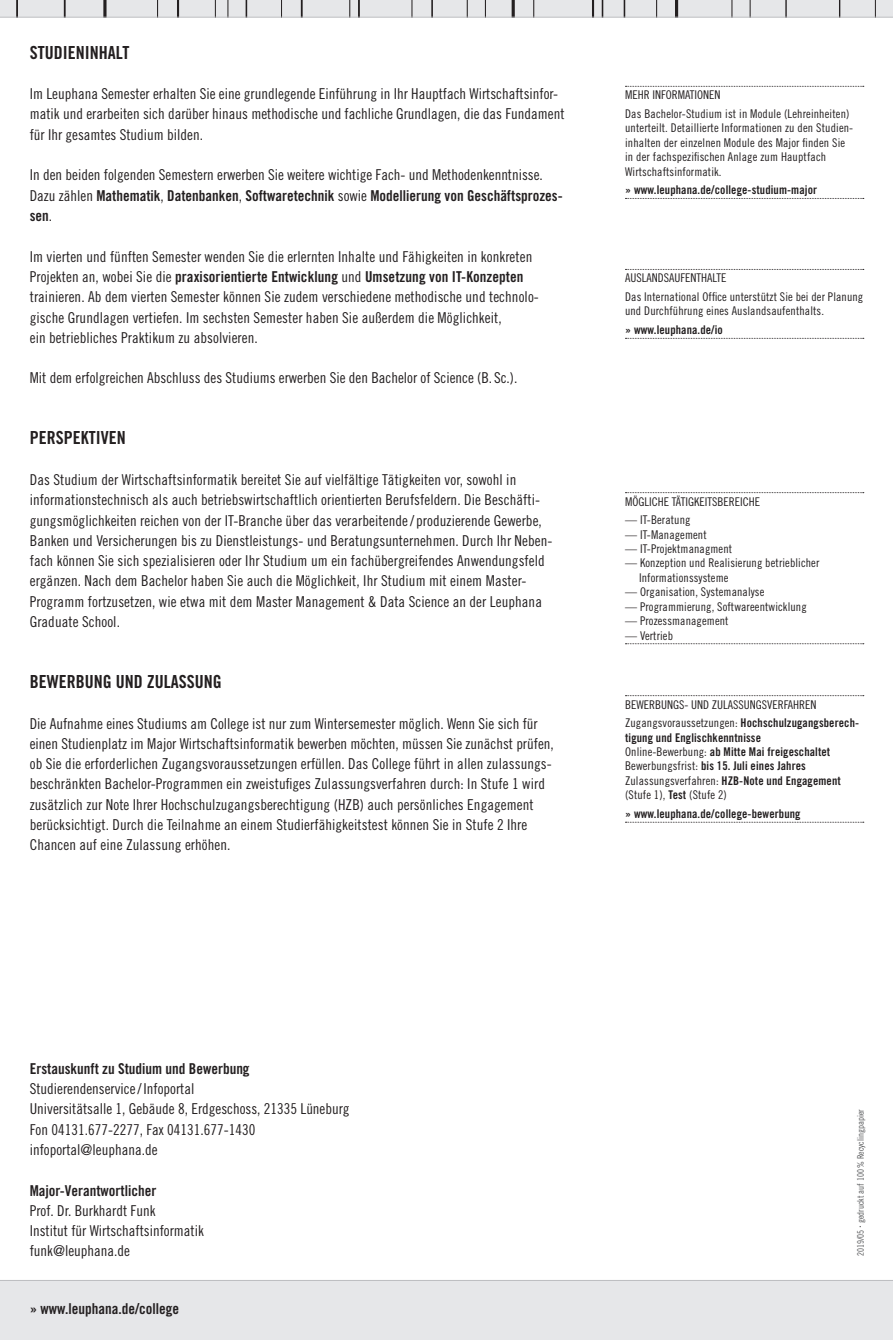
<style>
.page{position:relative;width:893px;height:1340px;background:#fff}
.page>*{position:absolute;margin:0;border:0;box-sizing:border-box;transform-origin:0 0}
.subhead_1{font:18px "Trade Gothic LT Std Bd Cn 20";color:#231f20}
.fließtext{font:15px/20.2px "Trade Gothic LT Std Cn 18";letter-spacing:.005em;color:#231f20}
.subhead_1-2{font:15px/20.2px "Trade Gothic LT Std Cn 18";color:#231f20}
.fließtext-2{font:15px "Trade Gothic LT Std Bd Cn 20";color:#231f20}
.titel_link{font:15px "Trade Gothic LT Std Bd Cn 20";color:#231f20}
.marginalspalte_fließ{font:12px/14.4px "Trade Gothic LT Std Cn 18";letter-spacing:.01em;color:#231f20}
.marginalspalte_fließ-2{font:12px/14.4px "Trade Gothic LT Std Bd Cn 20";letter-spacing:.01em;color:#231f20}
.marginalspalte_head{font:12px "Trade Gothic LT Std Cn 18";color:#231f20}
.marginalspalte_link{font:12px "Trade Gothic LT Std Bd Cn 20";letter-spacing:.01em;color:#231f20}
.fließtext-3{font:9px "Trade Gothic LT Std Cn 18";color:#57585a}
.s1{font-family:"Trade Gothic LT Std Bd Cn 20"}
.s2{font-family:"Trade Gothic LT Std Cn 18"}
</style>
<div class="page">
<div style="left:0;top:0;width:893px;height:17px;background:#e6e7e9"></div>
<div style="left:0;top:1280px;width:893px;height:59px;background:#e6e7e9"></div>
<svg style="left:533px;top:0;width:1px;height:17px"></svg>
<svg style="left:602px;top:0;width:1px;height:17px"></svg>
<svg style="left:592px;top:0;width:2px;height:17px"></svg>
<hr style="left:512px;top:0;width:3px;height:17px;background:#231f20">
<svg style="left:215px;top:0;width:1px;height:17px"></svg>
<svg style="left:467px;top:0;width:1px;height:17px"></svg>
<svg style="left:431px;top:0;width:2px;height:17px"></svg>
<svg style="left:301px;top:0;width:2px;height:17px"></svg>
<svg style="left:358px;top:0;width:2px;height:17px"></svg>
<svg style="left:246px;top:0;width:1px;height:17px"></svg>
<svg style="left:349px;top:0;width:1px;height:17px"></svg>
<svg style="left:412px;top:0;width:1px;height:17px"></svg>
<svg style="left:177px;top:0;width:2px;height:17px"></svg>
<svg style="left:157px;top:0;width:1px;height:17px"></svg>
<svg style="left:16px;top:0;width:2px;height:17px"></svg>
<svg style="left:64px;top:0;width:2px;height:17px"></svg>
<svg style="left:103px;top:0;width:4px;height:17px"></svg>
<svg style="left:785px;top:0;width:2px;height:17px"></svg>
<svg style="left:228px;top:0;width:1px;height:17px"></svg>
<svg style="left:281px;top:0;width:1px;height:17px"></svg>
<svg style="left:485px;top:0;width:1px;height:17px"></svg>
<svg style="left:624px;top:0;width:1px;height:17px"></svg>
<svg style="left:656px;top:0;width:1px;height:17px"></svg>
<hr style="left:675px;top:0;width:3px;height:17px;background:#231f20">
<svg style="left:732px;top:0;width:1px;height:17px"></svg>
<svg style="left:750px;top:0;width:1px;height:17px"></svg>
<svg style="left:839px;top:0;width:1px;height:17px"></svg>
<svg style="left:875px;top:0;width:1px;height:17px"></svg>
<hr style="left:0;top:1280px;width:893px;height:1px;background:#bcbdc0">
<hr style="left:0;top:17px;width:893px;height:1px;background:#bcbdc0">
<svg style="left:625px;top:695px;width:239px;height:1px"></svg>
<svg style="left:625px;top:821px;width:239px;height:1px"></svg>
<svg style="left:625px;top:492px;width:239px;height:1px"></svg>
<svg style="left:625px;top:643px;width:239px;height:1px"></svg>
<svg style="left:625px;top:86px;width:239px;height:1px"></svg>
<svg style="left:625px;top:198px;width:239px;height:1px"></svg>
<svg style="left:625px;top:269px;width:239px;height:1px"></svg>
<svg style="left:625px;top:338px;width:239px;height:1px"></svg>
<p class="subhead_1" style="left:30px;top:41px;width:101px">STUDIENINHALT</p>
<p class="subhead_1-2" style="left:30px;top:84px;width:536px">Im Leuphana Semester erhalten Sie eine grundlegende Einführung in Ihr Hauptfach Wirtschaftsinfor&shy;matik und erarbeiten sich darüber hinaus methodische und fachliche Grundlagen, die das Fundament für Ihr gesamtes Studium bilden.</p>
<p class="subhead_1-2" style="left:30px;top:165px;width:534px">In den beiden folgenden Semestern erwerben Sie weitere wichtige Fach- und Methodenkenntnisse.<br>Dazu zählen <span class="s1">Mathematik</span>, <span class="s1">Datenbanken</span>, <span class="s1">Softwaretechnik</span> sowie <span class="s1">Modellierung von Geschäftsprozes&shy;sen</span>.</p>
<p class="subhead_1-2" style="left:30px;top:246px;width:511px">Im vierten und fünften Semester wenden Sie die erlernten Inhalte und Fähigkeiten in konkreten Projekten an, wobei Sie die <span class="s1">praxisorientierte Entwicklung</span> und <span class="s1">Umsetzung von IT-Konzepten </span>trainieren. Ab dem vierten Semester können Sie zudem verschiedene methodische und technolo&shy;gische Grundlagen vertiefen. Im sechsten Semester haben Sie außerdem die Möglichkeit,<br>ein betriebliches Praktikum zu absolvieren.</p>
<p class="subhead_1-2" style="left:30px;top:368px;width:489px">Mit dem erfolgreichen Abschluss des Studiums erwerben Sie den Bachelor of Science (B. Sc.).</p>
<p class="subhead_1" style="left:30px;top:427px;width:97px">PERSPEKTIVEN</p>
<p class="fließtext" style="left:30px;top:469px;width:524px">Das Studium der Wirtschaftsinformatik bereitet Sie auf vielfältige Tätigkeiten vor, sowohl in informationstechnisch als auch betriebswirtschaftlich orientierten Berufsfeldern. Die Beschäfti&shy;gungsmöglichkeiten reichen von der IT-Branche über das verarbeitende/ produzierende Gewerbe, Banken und Versicherungen bis zu Dienstleistungs- und Beratungsunternehmen. Durch Ihr Neben&shy;fach können Sie sich spezialisieren oder Ihr Studium um ein fachübergreifendes Anwendungsfeld ergänzen. Nach dem Bachelor haben Sie auch die Möglichkeit, Ihr Studium mit einem Master-Programm fortzusetzen, wie etwa mit dem Master Management &amp; Data Science an der Leuphana Graduate School.</p>
<p class="subhead_1" style="left:30px;top:670px;width:193px">BEWERBUNG UND ZULASSUNG</p>
<p class="fließtext" style="left:30px;top:713px;width:526px">Die Aufnahme eines Studiums am College ist nur zum Wintersemester möglich. Wenn Sie sich für einen Studienplatz im Major Wirtschaftsinformatik bewerben möchten, müssen Sie zunächst prüfen, ob Sie die erforderlichen Zugangsvoraussetzungen erfüllen. Das College führt in allen zulassungs&shy;beschränkten Bachelor-Programmen ein zweistufiges Zulassungsverfahren durch: In Stufe 1 wird zusätzlich zur Note Ihrer Hochschulzugangsberechtigung (HZB) auch persönliches Engagement berücksichtigt. Durch die Teilnahme an einem Studierfähigkeitstest können Sie in Stufe 2 Ihre Chancen auf eine Zulassung erhöhen.</p>
<p class="marginalspalte_head" style="left:625px;top:88px;width:97px">MEHR INFORMATIONEN</p>
<p class="marginalspalte_fließ" style="left:625px;top:106px;width:230px">Das Bachelor-Studium ist in Module (Lehreinheiten) unterteilt. Detaillierte Informationen zu den Studien&shy;inhalten der einzelnen Module des Major finden Sie in der fachspezifischen Anlage zum Hauptfach Wirtschaftsinformatik.</p>
<p class="marginalspalte_link" style="left:625px;top:183px;width:194px">» www.leuphana.de/college-studium-major</p>
<p class="marginalspalte_head" style="left:625px;top:271px;width:103px">AUSLANDSAUFENTHALTE</p>
<p class="marginalspalte_fließ" style="left:625px;top:289px;width:240px">Das International Office unterstützt Sie bei der Planung und Durchführung eines Auslandsaufenthalts.</p>
<p class="marginalspalte_link" style="left:625px;top:322px;width:99px">» www.leuphana.de/io</p>
<p class="marginalspalte_head" style="left:625px;top:494px;width:137px">MÖGLICHE TÄTIGKEITSBEREICHE</p>
<p class="marginalspalte_fließ" style="left:625px;top:512px;width:67px">— IT-Beratung</p>
<p class="marginalspalte_fließ" style="left:625px;top:527px;width:83px">— IT-Management</p>
<p class="marginalspalte_fließ" style="left:625px;top:541px;width:109px">— IT-Projektmanagment</p>
<p class="marginalspalte_fließ" style="left:639px;top:556px;width:182px;text-indent:-14px">— Konzeption und Realisierung betrieblicher<br>Informationssysteme</p>
<p class="marginalspalte_fließ" style="left:625px;top:584px;width:141px">— Organisation, Systemanalyse</p>
<p class="marginalspalte_fließ" style="left:625px;top:599px;width:183px">— Programmierung, Softwareentwicklung</p>
<p class="marginalspalte_fließ" style="left:625px;top:613px;width:105px">— Prozessmanagement</p>
<p class="marginalspalte_fließ" style="left:625px;top:628px;width:49px">— Vertrieb</p>
<p class="marginalspalte_head" style="left:625px;top:697px;width:193px">BEWERBUNGS- UND ZULASSUNGSVERFAHREN</p>
<p class="marginalspalte_fließ-2" style="left:625px;top:715px;width:236px"><span class="s2">Zugangsvoraussetzungen:</span> Hochschulzugangsberech&shy;tigung und Englischkenntnisse<br><span class="s2">Online-Bewerbung:</span> ab Mitte Mai freigeschaltet <span class="s2">Bewerbungsfrist:</span> bis 15. Juli eines Jahres <span class="s2">Zulassungsverfahren:</span> HZB-Note und Engagement <span class="s2">(Stufe 1),</span> Test <span class="s2">(Stufe 2)</span></p>
<p class="marginalspalte_link" style="left:625px;top:806px;width:177px">» www.leuphana.de/college-bewerbung</p>
<p class="fließtext-2" style="left:30px;top:1059px;width:221px">Erstauskunft zu Studium und Bewerbung</p>
<p class="fließtext" style="left:30px;top:1078px;width:166px">Studierendenservice/Infoportal</p>
<p class="fließtext" style="left:30px;top:1098px;width:321px">Universitätsalle 1, Gebäude 8, Erdgeschoss, 21335 Lüneburg<br>Fon 04131.677-2277, Fax 04131.677-1430</p>
<p class="fließtext" style="left:30px;top:1139px;width:129px">infoportal@leuphana.de</p>
<p class="fließtext-2" style="left:30px;top:1181px;width:128px">Major-Verantwortlicher</p>
<p class="fließtext" style="left:30px;top:1200px;width:127px">Prof. Dr. Burkhardt Funk</p>
<p class="fließtext" style="left:30px;top:1220px;width:176px">Institut für Wirtschaftsinformatik</p>
<p class="fließtext" style="left:30px;top:1240px;width:102px">funk@leuphana.de</p>
<p class="titel_link" style="left:30px;top:1299px;width:151px">» www.leuphana.de/college</p>
<p class="fließtext-3" style="left:855px;top:1256px;width:149px;rotate:-90deg">2019/05 gedruckt auf 100% Recyclingpapier</p>
</div>
